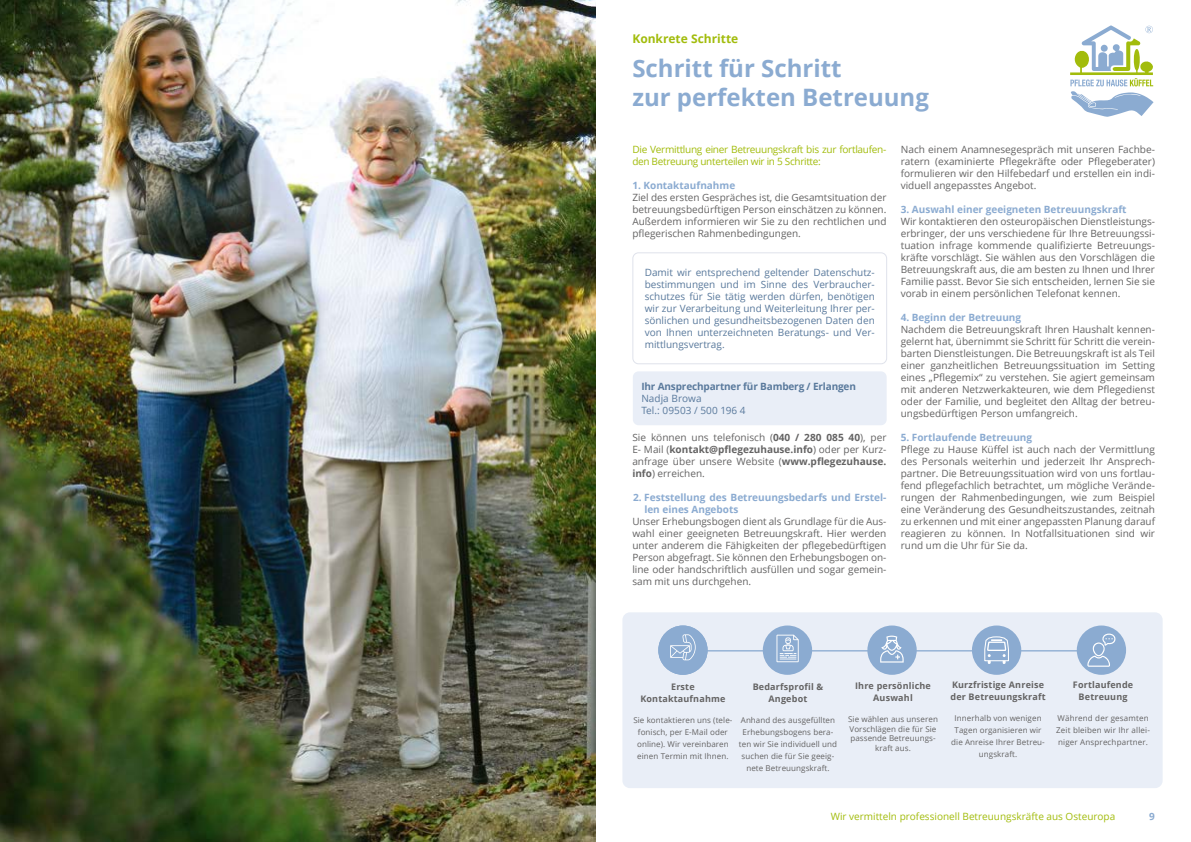
<style>
.page{position:relative;width:1191px;height:842px;background:#fff}
.page>*{position:absolute;margin:0;border:0;box-sizing:border-box;transform-origin:0 0}
.t1{font:700 24px/28.8px "Open Sans";color:#8babd1}
.t2{font:700 12px "Open Sans";color:#a2bc0c}
.t3{font:10px/12px "Open Sans";color:#646363;text-align:justify}
.t4{font:10px/12px "Open Sans";color:#59799c;text-align:justify}
.t5{font:700 10px/12px "Open Sans";color:#8babd1}
.t6{font:10px/12px "Open Sans";letter-spacing:-.03em;color:#a2bc0c}
.t7{font:10px "Open Sans";color:#a2bc0c}
.t8{font:700 10px "Open Sans";letter-spacing:-.015em;color:#59799c}
.t9{font:700 9px/12px "Open Sans";letter-spacing:.02em;color:#646363;text-align:center}
.t10{font:8px/12px "Open Sans";letter-spacing:.01em;color:#646363;text-align:center}
.s1{font-weight:700}
</style>
<div class="page">
<svg style="left:1070px;top:26px;width:83px;height:91px"></svg>
<img style="left:0;top:0;width:595px;height:842px">
<div style="left:632px;top:252px;width:255px;height:112px;border:1px solid #dfe2eb;border-radius:6px"></div>
<div style="left:622px;top:612px;width:540px;height:176px;background:#e9eef7;border-radius:8px"></div>
<hr style="left:688px;top:650px;width:402px;height:1px;background:#8babd1">
<div style="left:972px;top:625px;width:49px;height:50px;background:#8babd1;border-radius:50%"></div>
<div style="left:1076px;top:625px;width:50px;height:50px;background:#8babd1;border-radius:50%"></div>
<div style="left:658px;top:625px;width:49px;height:50px;background:#8babd1;border-radius:50%"></div>
<svg style="left:670px;top:634px;width:25px;height:26px"></svg>
<div style="left:867px;top:625px;width:49px;height:50px;background:#8babd1;border-radius:50%"></div>
<svg style="left:880px;top:636px;width:23px;height:26px"></svg>
<div style="left:763px;top:625px;width:49px;height:50px;background:#8babd1;border-radius:50%"></div>
<svg style="left:776px;top:635px;width:22px;height:27px"></svg>
<svg style="left:1087px;top:633px;width:28px;height:34px"></svg>
<svg style="left:984px;top:636px;width:25px;height:28px"></svg>
<div style="left:633px;top:371px;width:253px;height:54px;background:#e9eef7;border-radius:6px"></div>
<p class="t2" style="left:632px;top:34px;width:107px">Konkrete Schritte</p>
<h1 class="t1" style="left:632px;top:53px;width:298px">Schritt für Schritt<br>zur perfekten Betreuung</h1>
<p class="t6" style="left:632px;top:143px;width:256px">Die Vermittlung einer Betreuungskraft bis zur fortlaufen&shy;den Betreuung unterteilen wir in 5 Schritte:</p>
<p class="t5" style="left:632px;top:180px;width:104px">1. Kontaktaufnahme</p>
<p class="t3" style="left:632px;top:191px;width:256px">Ziel des ersten Gespräches ist, die Gesamtsituation der betreuungsbedürftigen Person einschätzen zu können.<br>Außerdem informieren wir Sie zu den rechtlichen und pflegerischen Rahmenbedingungen.</p>
<p class="t4" style="left:644px;top:266px;width:232px">Damit wir entsprechend geltender Datenschutz&shy;bestimmungen und im Sinne des Verbraucher&shy;schutzes für Sie tätig werden dürfen, benötigen wir zur Verarbeitung und Weiterleitung Ihrer per&shy;sönlichen und gesundheitsbezogenen Daten den von Ihnen unterzeichneten Beratungs- und Ver&shy;mittlungsvertrag.</p>
<p class="t8" style="left:641px;top:379px;width:216px">Ihr Ansprechpartner für Bamberg / Erlangen</p>
<p class="t4" style="left:641px;top:392px;width:106px">Nadja Browa<br>Tel.: 09503 / 500 196 4</p>
<p class="t3" style="left:632px;top:431px;width:256px">Sie können uns telefonisch (<span class="s1">040 / 280 085 40</span>), per E- Mail (<span class="s1">kontakt@pflegezuhause.info</span>) oder per Kurz&shy;anfrage über unsere Website (<span class="s1">www.pflegezuhause. info</span>) erreichen.</p>
<p class="t5" style="left:644px;top:491px;width:244px;text-indent:-11px">2. Feststellung des Betreuungsbedarfs und Erstel&shy;len eines Angebots</p>
<p class="t3" style="left:632px;top:516px;width:256px">Unser Erhebungsbogen dient als Grundlage für die Aus&shy;wahl einer geeigneten Betreuungskraft. Hier werden unter anderem die Fähigkeiten der pflegebedürftigen Person abgefragt. Sie können den Erhebungsbogen on&shy;line oder handschriftlich ausfüllen und sogar gemein&shy;sam mit uns durchgehen.</p>
<p class="t3" style="left:900px;top:143px;width:256px">Nach einem Anamnesegespräch mit unseren Fachbe&shy;ratern (examinierte Pflegekräfte oder Pflegeberater) formulieren wir den Hilfebedarf und erstellen ein indi&shy;viduell angepasstes Angebot.</p>
<p class="t5" style="left:900px;top:203px;width:227px">3. Auswahl einer geeigneten Betreuungskraft</p>
<p class="t3" style="left:900px;top:215px;width:256px">Wir kontaktieren den osteuropäischen Dienstleistungs&shy;erbringer, der uns verschiedene für Ihre Betreuungssi&shy;tuation infrage kommende qualifizierte Betreuungs&shy;kräfte vorschlägt. Sie wählen aus den Vorschlägen die Betreuungskraft aus, die am besten zu Ihnen und Ihrer Familie passt. Bevor Sie sich entscheiden, lernen Sie sie vorab in einem persönlichen Telefonat kennen.</p>
<p class="t5" style="left:900px;top:311px;width:122px">4. Beginn der Betreuung</p>
<p class="t3" style="left:900px;top:323px;width:256px">Nachdem die Betreuungskraft Ihren Haushalt kennen&shy;gelernt hat, übernimmt sie Schritt für Schritt die verein&shy;barten Dienstleistungen. Die Betreuungskraft ist als Teil einer ganzheitlichen Betreuungssituation im Setting eines „Pflegemix“ zu verstehen. Sie agiert gemeinsam mit anderen Netzwerkakteuren, wie dem Pflegedienst oder der Familie, und begleitet den Alltag der betreu&shy;ungsbedürftigen Person umfangreich.</p>
<p class="t5" style="left:900px;top:431px;width:133px">5. Fortlaufende Betreuung</p>
<p class="t3" style="left:900px;top:443px;width:256px">Pflege zu Hause Küffel ist auch nach der Vermittlung des Personals weiterhin und jederzeit Ihr Ansprech&shy;partner. Die Betreuungssituation wird von uns fortlau&shy;fend pflegefachlich betrachtet, um mögliche Verände&shy;rungen der Rahmenbedingungen, wie zum Beispiel eine Veränderung des Gesundheitszustandes, zeitnah zu erkennen und mit einer angepassten Planung darauf reagieren zu können. In Notfallsituationen sind wir rund um die Uhr für Sie da.</p>
<p class="t9" style="left:752px;top:680px;width:72px">Bedarfsprofil &amp;<br>Angebot</p>
<p class="t10" style="left:739px;top:715px;width:100px">Anhand des ausgefüllten<br>Erhebungsbogens bera&shy;ten wir Sie individuell und suchen die für Sie geeig&shy;nete Betreuungskraft.</p>
<p class="t9" style="left:640px;top:681px;width:87px">Erste<br>Kontaktaufnahme</p>
<p class="t10" style="left:633px;top:714px;width:101px">Sie kontaktieren uns (tele&shy;fonisch, per E-Mail oder online). Wir vereinbaren einen Termin mit Ihnen.</p>
<p class="t9" style="left:855px;top:680px;width:77px">Ihre persönliche<br>Auswahl</p>
<p class="t10" style="left:848px;top:714px;width:91px;line-height:9.6px">Sie wählen aus unseren<br>Vorschlägen die für Sie passende Betreuungs&shy;kraft aus.</p>
<p class="t9" style="left:950px;top:678px;width:97px;text-align:left">Kurzfristige Anreise der Betreuungskraft</p>
<p class="t10" style="left:951px;top:712px;width:95px">Innerhalb von wenigen<br>Tagen organisieren wir die Anreise Ihrer Betreu&shy;ungskraft.</p>
<p class="t9" style="left:1073px;top:678px;width:62px">Fortlaufende<br>Betreuung</p>
<p class="t10" style="left:1056px;top:712px;width:95px;text-align:left">Während der gesamten<br>Zeit bleiben wir Ihr allei&shy;niger Ansprechpartner.</p>
<p class="t7" style="left:830px;top:813px;width:286px">Wir vermitteln professionell Betreuungskräfte aus Osteuropa</p>
<p class="t5" style="left:1149px;top:812px;width:7px">9</p>
</div>
